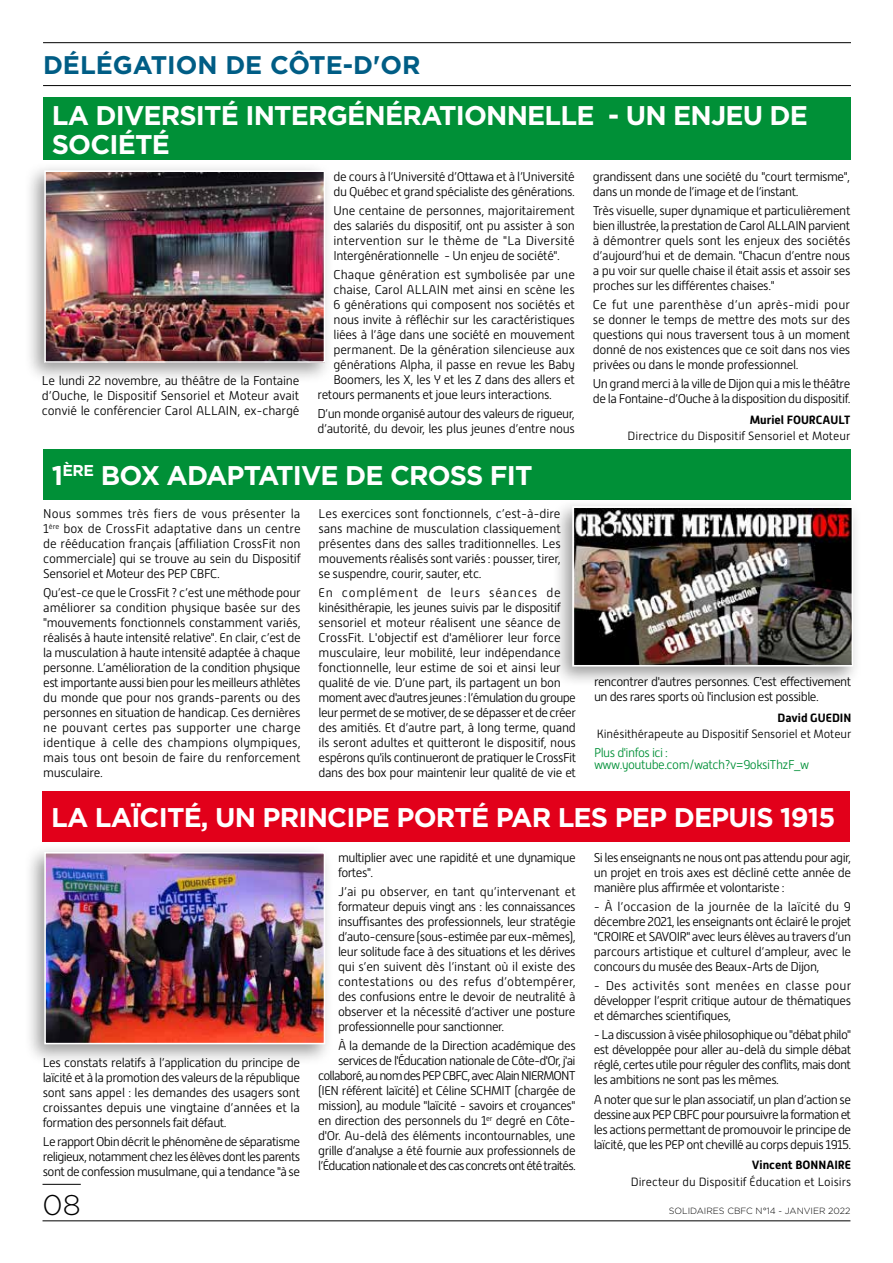
<style>
.page{position:relative;width:893px;height:1263px;background:#fff}
.page>*{position:absolute;margin:0;border:0;box-sizing:border-box;transform-origin:0 0}
.t1{font:300 28.5px "Gotham";color:#000}
.t2{font:700 27px/28.5px "Gotham";letter-spacing:-.03em;color:#fff}
.t3{font:700 25.5px "Gotham";color:#005d85}
.t4{font:300 12.75px/15px "Alwyn New";letter-spacing:-.035em;color:#000;text-align:justify}
.t5{font:300 12.75px "Alwyn New";letter-spacing:-.015em;color:#000}
.t6{font:300 12.75px/11.7px "Alwyn New";letter-spacing:-.04em;color:#009037}
.t7{font:300 12.75px "Alwyn New";letter-spacing:-.01em;color:#000}
.t8{font:300 12.75px "Alwyn New";color:#000}
.t9{font:300 12px "Alwyn New";color:#000}
.t10{font:700 12px "Alwyn New";color:#000}
.t11{font:300 9px "Gotham";color:#000}
</style>
<div class="page">
<hr style="left:43px;top:1184px;width:38px;height:1px;background:#000">
<hr style="left:43px;top:1220px;width:807px;height:1px;background:#000">
<hr style="left:43px;top:42px;width:808px;height:1px;background:#000">
<hr style="left:43px;top:85px;width:808px;height:1px;background:#000">
<div style="left:43px;top:97px;width:808px;height:63px;background:#009037"></div>
<div style="left:24px;top:162px;width:310px;height:222px;background:#000;opacity:.4"></div>
<img style="left:47px;top:173px;width:275px;height:187px">
<div style="left:44px;top:170px;width:281px;height:193px;border:2px solid #fff"></div>
<div style="left:43px;top:449px;width:808px;height:51px;background:#009037"></div>
<div style="left:551px;top:498px;width:311px;height:190px;background:#000;opacity:.4"></div>
<img style="left:575px;top:509px;width:275px;height:154px">
<div style="left:572px;top:506px;width:281px;height:160px;border:2px solid #fff"></div>
<div style="left:43px;top:791px;width:807px;height:51px;background:#e2001a"></div>
<div style="left:24px;top:844px;width:310px;height:222px;background:#000;opacity:.4"></div>
<img style="left:47px;top:855px;width:275px;height:186px">
<div style="left:44px;top:852px;width:281px;height:192px;border:2px solid #fff"></div>
<h3 class="t3" style="left:43px;top:48px;width:379px">DÉLÉGATION DE CÔTE-D'OR</h3>
<h2 class="t2" style="left:52px;top:101px;width:758px">LA DIVERSITÉ INTERGÉNÉRATIONNELLE - UN ENJEU DE<br>SOCIÉTÉ</h2>
<p class="t4" style="left:42px;top:373px;width:259px">Le lundi 22 novembre, au théâtre de la Fontaine d’Ouche, le Dispositif Sensoriel et Moteur avait convié le conférencier Carol ALLAIN, ex-chargé</p>
<p class="t4" style="left:333px;top:169px;width:243px">de cours à l’Université d’Ottawa et à l’Université du Québec et grand spécialiste des générations.</p>
<p class="t4" style="left:333px;top:203px;width:243px">Une centaine de personnes, majoritairement des salariés du dispositif, ont pu assister à son intervention sur le thème de "La Diversité Intergénérationnelle - Un enjeu de société".</p>
<p class="t8" style="left:333px;top:268px;width:243px">Chaque génération est symbolisée par une</p>
<p class="t7" style="left:333px;top:283px;width:243px">chaise, Carol ALLAIN met ainsi en scène les</p>
<p class="t5" style="left:333px;top:298px;width:243px">6 générations qui composent nos sociétés et</p>
<p class="t4" style="left:333px;top:312px;width:243px">nous invite à réfléchir sur les caractéristiques</p>
<p class="t4" style="left:333px;top:327px;width:243px">liées à l’âge dans une société en mouvement</p>
<p class="t5" style="left:333px;top:343px;width:243px">permanent. De la génération silencieuse aux</p>
<p class="t4" style="left:333px;top:357px;width:243px">générations Alpha, il passe en revue les Baby</p>
<p class="t4" style="left:333px;top:372px;width:243px">Boomers, les X, les Y et les Z dans des allers et</p>
<p class="t4" style="left:317px;top:387px;width:236px">retours permanents et joue leurs interactions.</p>
<p class="t4" style="left:317px;top:407px;width:259px">D’un monde organisé autour des valeurs de rigueur, d’autorité, du devoir, les plus jeunes d’entre nous</p>
<p class="t4" style="left:593px;top:169px;width:259px">grandissent dans une société du "court termisme", dans un monde de l’image et de l’instant.</p>
<p class="t4" style="left:593px;top:203px;width:259px">Très visuelle, super dynamique et particulièrement bien illustrée, la prestation de Carol ALLAIN parvient à démontrer quels sont les enjeux des sociétés d’aujourd’hui et de demain. "Chacun d’entre nous a pu voir sur quelle chaise il était assis et assoir ses proches sur les différentes chaises."</p>
<p class="t4" style="left:593px;top:297px;width:259px">Ce fut une parenthèse d’un après-midi pour se donner le temps de mettre des mots sur des questions qui nous traversent tous à un moment donné de nos existences que ce soit dans nos vies privées ou dans le monde professionnel.</p>
<p class="t4" style="left:593px;top:376px;width:259px">Un grand merci à la ville de Dijon qui a mis le théâtre de la Fontaine-d’Ouche à la disposition du dispositif.</p>
<p class="t10" style="left:750px;top:413px;width:102px">Muriel FOURCAULT</p>
<p class="t9" style="left:628px;top:430px;width:224px">Directrice du Dispositif Sensoriel et Moteur</p>
<h2 class="t2" style="left:52px;top:461px;width:482px">1<sup>ÈRE</sup> BOX ADAPTATIVE DE CROSS FIT</h2>
<p class="t4" style="left:43px;top:506px;width:259px">Nous sommes très fiers de vous présenter la 1<sup>ère</sup> box de CrossFit adaptative dans un centre de rééducation français (affiliation CrossFit non commerciale) qui se trouve au sein du Dispositif Sensoriel et Moteur des PEP CBFC.</p>
<p class="t4" style="left:43px;top:585px;width:259px">Qu’est-ce que le CrossFit ? c’est une méthode pour améliorer sa condition physique basée sur des "mouvements fonctionnels constamment variés, réalisés à haute intensité relative". En clair, c’est de la musculation à haute intensité adaptée à chaque personne. L’amélioration de la condition physique est importante aussi bien pour les meilleurs athlètes du monde que pour nos grands-parents ou des personnes en situation de handicap. Ces dernières ne pouvant certes pas supporter une charge identique à celle des champions olympiques, mais tous ont besoin de faire du renforcement musculaire.</p>
<p class="t4" style="left:319px;top:506px;width:244px">Les exercices sont fonctionnels, c’est-à-dire sans machine de musculation classiquement présentes dans des salles traditionnelles. Les mouvements réalisés sont variés : pousser, tirer, se suspendre, courir, sauter, etc.</p>
<p class="t4" style="left:319px;top:585px;width:259px;text-align:left">En complément de leurs séances de kinésithérapie, les jeunes suivis par le dispositif sensoriel et moteur réalisent une séance de CrossFit. L'objectif est d'améliorer leur force musculaire, leur mobilité, leur indépendance fonctionnelle, leur estime de soi et ainsi leur qualité de vie. D’une part, ils partagent un bon moment avec d'autres jeunes : l’émulation du groupe leur permet de se motiver, de se dépasser et de créer des amitiés. Et d’autre part, à long terme, quand ils seront adultes et quitteront le dispositif, nous espérons qu'ils continueront de pratiquer le CrossFit dans des box pour maintenir leur qualité de vie et</p>
<p class="t4" style="left:594px;top:674px;width:259px">rencontrer d'autres personnes. C'est effectivement un des rares sports où l'inclusion est possible.</p>
<p class="t10" style="left:777px;top:711px;width:75px">David GUEDIN</p>
<p class="t9" style="left:597px;top:727px;width:256px">Kinésithérapeute au Dispositif Sensoriel et Moteur</p>
<p class="t6" style="left:594px;top:747px;width:217px">Plus d'infos ici : www.youtube.com/watch?v=9oksiThzF_w</p>
<h2 class="t2" style="left:51px;top:803px;width:786px">LA LAÏCITÉ, UN PRINCIPE PORTÉ PAR LES PEP DEPUIS 1915</h2>
<p class="t4" style="left:43px;top:1055px;width:259px">Les constats relatifs à l’application du principe de laïcité et à la promotion des valeurs de la république sont sans appel : les demandes des usagers sont croissantes depuis une vingtaine d’années et la formation des personnels fait défaut.</p>
<p class="t4" style="left:43px;top:1134px;width:259px">Le rapport Obin décrit le phénomène de séparatisme religieux, notamment chez les élèves dont les parents sont de confession musulmane, qui a tendance "à se</p>
<h1 class="t1" style="left:43px;top:1187px;width:40px">08</h1>
<p class="t4" style="left:338px;top:850px;width:239px">multiplier avec une rapidité et une dynamique fortes".</p>
<p class="t4" style="left:338px;top:884px;width:239px">J’ai pu observer, en tant qu’intervenant et formateur depuis vingt ans : les connaissances insuffisantes des professionnels, leur stratégie d’auto-censure (sous-estimée par eux-mêmes), leur solitude face à des situations et les dérives qui s’en suivent dès l’instant où il existe des contestations ou des refus d’obtempérer, des confusions entre le devoir de neutralité à observer et la nécessité d’activer une posture professionnelle pour sanctionner.</p>
<p class="t4" style="left:318px;top:1038px;width:259px;text-align:right">À la demande de la Direction académique des services de l'Éducation nationale de Côte-d'Or, j'ai collaboré, au nom des PEP CBFC, avec Alain NIERMONT (IEN référent laïcité) et Céline SCHMIT (chargée de mission), au module "laïcité - savoirs et croyances" en direction des personnels du 1<sup>er</sup> degré en Côte&shy;d'Or. Au-delà des éléments incontournables, une grille d’analyse a été fournie aux professionnels de l’Éducation nationale et des cas concrets ont été traités.</p>
<p class="t4" style="left:594px;top:850px;width:259px">Si les enseignants ne nous ont pas attendu pour agir, un projet en trois axes est décliné cette année de manière plus affirmée et volontariste :</p>
<p class="t4" style="left:594px;top:899px;width:259px">- À l’occasion de la journée de la laïcité du 9 décembre 2021, les enseignants ont éclairé le projet "CROIRE et SAVOIR" avec leurs élèves au travers d’un parcours artistique et culturel d’ampleur, avec le concours du musée des Beaux-Arts de Dijon,</p>
<p class="t4" style="left:594px;top:978px;width:259px">- Des activités sont menées en classe pour développer l’esprit critique autour de thématiques et démarches scientifiques,</p>
<p class="t4" style="left:594px;top:1027px;width:259px">- La discussion à visée philosophique ou "débat philo" est développée pour aller au-delà du simple débat réglé, certes utile pour réguler des conflits, mais dont les ambitions ne sont pas les mêmes.</p>
<p class="t4" style="left:594px;top:1092px;width:259px">A noter que sur le plan associatif, un plan d’action se dessine aux PEP CBFC pour poursuivre la formation et les actions permettant de promouvoir le principe de laïcité, que les PEP ont chevillé au corps depuis 1915.</p>
<p class="t10" style="left:752px;top:1158px;width:101px">Vincent BONNAIRE</p>
<p class="t9" style="left:631px;top:1175px;width:222px">Directeur du Dispositif Éducation et Loisirs</p>
<p class="t11" style="left:669px;top:1205px;width:183px">SOLIDAIRES CBFC N°14 - JANVIER 2022</p>
</div>
